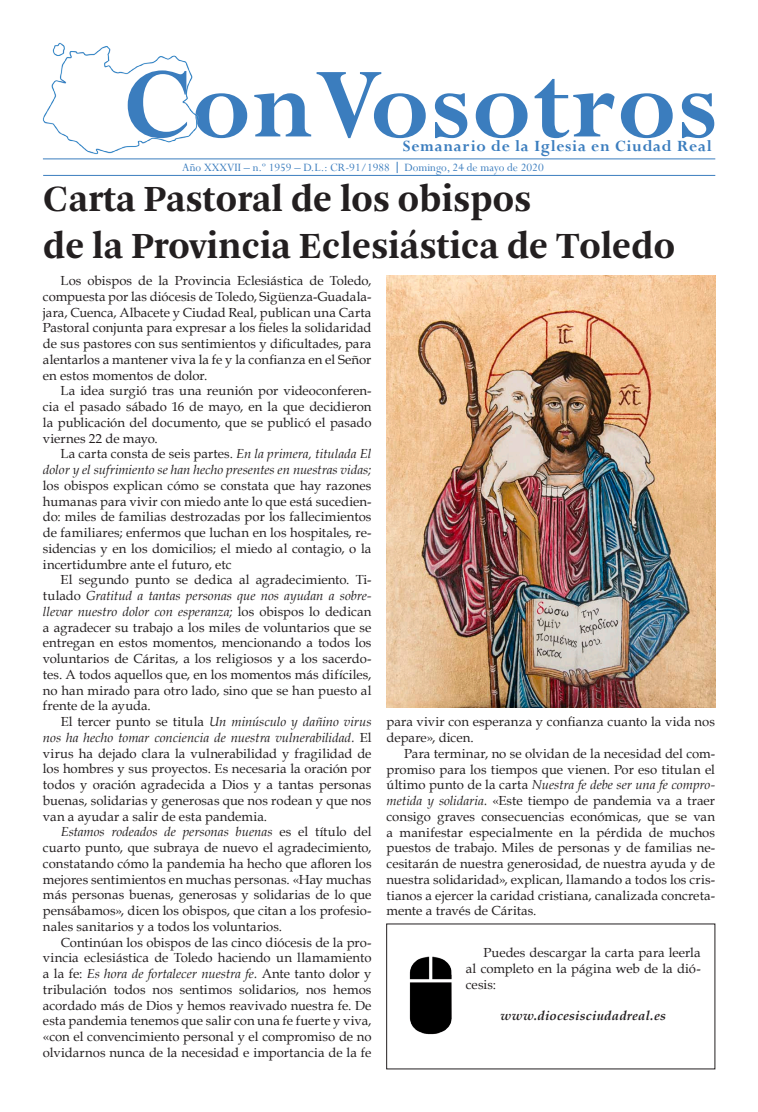
<style>
.page{position:relative;width:758px;height:1112px;background:#fff}
.page>*{position:absolute;margin:0;border:0;box-sizing:border-box;transform-origin:0 0}
.t1{font:700 110px "Perpetua";letter-spacing:.01em;color:#3b7dbe}
.t2{font:700 38.75px "Arnhem";color:#231f20}
.t3{font:700 17.5px "Perpetua";letter-spacing:.04em;color:#3b7dbe}
.t4{font:13.12px/15.8px "Book Antiqua";letter-spacing:.005em;color:#231f20;text-align:justify}
.t5{font:italic 700 13.12px "Book Antiqua";letter-spacing:.02em;color:#231f20}
.t6{font:12.5px "Perpetua";color:#3b7dbe}
.s1{font-style:italic}
</style>
<div class="page">
<hr style="left:43px;top:159px;width:672px;height:1px;background:#3b7dbe">
<hr style="left:43px;top:175px;width:672px;height:1px;background:#3b7dbe">
<img style="left:42px;top:42px;width:156px;height:113px">
<img style="left:386px;top:276px;width:329px;height:431px">
<img style="left:409px;top:956px;width:43px;height:79px">
<p class="t1" style="left:123px;top:36px;width:596px">ConVosotros</p>
<p class="t3" style="left:403px;top:135px;width:310px">Semanario de la Iglesia en Ciudad Real</p>
<p class="t6" style="left:182px;top:159px;width:209px">Año XXXVII – n.º 1959 – D.L.: CR-91/1988</p>
<p class="t6" style="left:404px;top:159px;width:141px">Domingo, 24 de mayo de 2020</p>
<p class="t2" style="left:43px;top:177px;width:490px">Carta Pastoral de los obispos</p>
<p class="t2" style="left:43px;top:224px;width:633px">de la Provincia Eclesiástica de Toledo</p>
<p class="t4" style="left:43px;top:272px;width:330px;text-indent:18px">Los obispos de la Provincia Eclesiástica de Toledo, compuesta por las diócesis de Toledo, Sigüenza-Guadala&shy;jara, Cuenca, Albacete y Ciudad Real, publican una Carta Pastoral conjunta para expresar a los fieles la solidaridad de sus pastores con sus sentimientos y dificultades, para alentarlos a mantener viva la fe y la confianza en el Señor en estos momentos de dolor.</p>
<p class="t4" style="left:43px;top:383px;width:330px;text-indent:18px">La idea surgió tras una reunión por videoconferen&shy;cia el pasado sábado 16 de mayo, en la que decidieron la publicación del documento, que se publicó el pasado viernes 22 de mayo.</p>
<p class="t4" style="left:43px;top:446px;width:330px;text-indent:18px">La carta consta de seis partes. <span class="s1">En la primera, titulada El dolor y el sufrimiento se han hecho presentes en nuestras vidas; </span>los obispos explican cómo se constata que hay razones humanas para vivir con miedo ante lo que está sucedien&shy;do: miles de familias destrozadas por los fallecimientos de familiares; enfermos que luchan en los hospitales, re&shy;sidencias y en los domicilios; el miedo al contagio, o la incertidumbre ante el futuro, etc</p>
<p class="t4" style="left:43px;top:572px;width:330px;text-indent:18px">El segundo punto se dedica al agradecimiento. Ti&shy;tulado <span class="s1">Gratitud a tantas personas que nos ayudan a sobre&shy;llevar nuestro dolor con esperanza;</span> los obispos lo dedican a agradecer su trabajo a los miles de voluntarios que se entregan en estos momentos, mencionando a todos los voluntarios de Cáritas, a los religiosos y a los sacerdo&shy;tes. A todos aquellos que, en los momentos más difíciles, no han mirado para otro lado, sino que se han puesto al frente de la ayuda.</p>
<p class="t4" style="left:43px;top:713px;width:330px;text-indent:18px">El tercer punto se titula <span class="s1">Un minúsculo y dañino virus nos ha hecho tomar conciencia de nuestra vulnerabilidad.</span> El virus ha dejado clara la vulnerabilidad y fragilidad de los hombres y sus proyectos. Es necesaria la oración por todos y oración agradecida a Dios y a tantas personas buenas, solidarias y generosas que nos rodean y que nos van a ayudar a salir de esta pandemia.</p>
<p class="t4" style="left:43px;top:824px;width:330px;text-indent:18px"><span class="s1">Estamos rodeados de personas buenas</span> es el título del cuarto punto, que subraya de nuevo el agradecimiento, constatando cómo la pandemia ha hecho que afloren los mejores sentimientos en muchas personas. «Hay muchas más personas buenas, generosas y solidarias de lo que pensábamos», dicen los obispos, que citan a los profesio&shy;nales sanitarios y a todos los voluntarios.</p>
<p class="t4" style="left:43px;top:934px;width:330px;text-indent:18px">Continúan los obispos de las cinco diócesis de la pro&shy;vincia eclesiástica de Toledo haciendo un llamamiento a la fe: <span class="s1">Es hora de fortalecer nuestra fe.</span> Ante tanto dolor y tribulación todos nos sentimos solidarios, nos hemos acordado más de Dios y hemos reavivado nuestra fe. De esta pandemia tenemos que salir con una fe fuerte y viva, «con el convencimiento personal y el compromiso de no olvidarnos nunca de la necesidad e importancia de la fe</p>
<p class="t4" style="left:386px;top:714px;width:330px">para vivir con esperanza y confianza cuanto la vida nos depare», dicen.</p>
<p class="t4" style="left:386px;top:745px;width:330px;text-indent:18px">Para terminar, no se olvidan de la necesidad del com&shy;promiso para los tiempos que vienen. Por eso titulan el último punto de la carta <span class="s1">Nuestra fe debe ser una fe compro&shy;metida y solidaria.</span> «Este tiempo de pandemia va a traer consigo graves consecuencias económicas, que se van a manifestar especialmente en la pérdida de muchos puestos de trabajo. Miles de personas y de familias ne&shy;cesitarán de nuestra generosidad, de nuestra ayuda y de nuestra solidaridad», explican, llamando a todos los cris&shy;tianos a ejercer la caridad cristiana, canalizada concreta&shy;mente a través de Cáritas.</p>
<p class="t4" style="left:466px;top:944px;width:236px;text-indent:18px">Puedes descargar la carta para leerla al completo en la página web de la dió&shy;cesis:</p>
<p class="t5" style="left:500px;top:1007px;width:167px">www.diocesisciudadreal.es</p>
</div>
